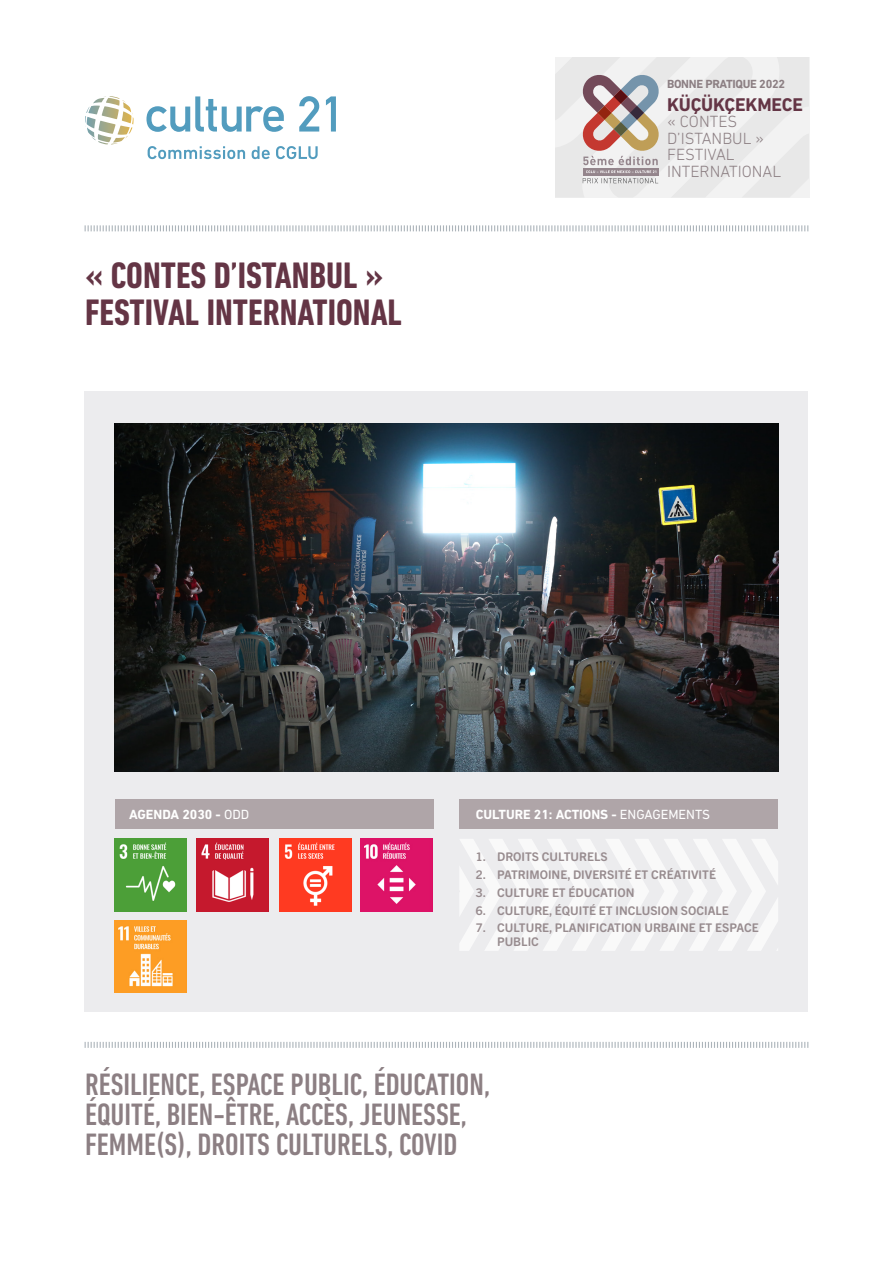
<style>
.page{position:relative;width:893px;height:1263px;background:#fff}
.page>*{position:absolute;margin:0;border:0;box-sizing:border-box;transform-origin:0 0}
.t1{font:700 condensed 37.5px "DIN Next LT Pro";color:#643545}
.t2{font:500 condensed 31.5px/30px "DIN Next LT Pro";color:#8c7f83}
.t3{font:700 18.75px "DIN Next LT Pro";letter-spacing:-.01em;color:#643545}
.t4{font:300 16.5px/16.5px "DIN Next LT Pro";color:#8c7f83}
.t5{font:700 13.5px "DIN Next LT Pro";color:#fff}
.t6{font:700 12px/13.5px "Trade Gothic Next SR Pro";color:#988c8f}
.t7{font:700 12px "DIN Next LT Pro";letter-spacing:-.025em;color:#8c7f83}
.s1{font-weight:400}
</style>
<div class="page">
<svg style="left:555px;top:57px;width:253px;height:141px"></svg>
<svg style="left:148px;top:146px;width:170px;height:13px"></svg>
<svg style="left:146px;top:96px;width:190px;height:36px"></svg>
<svg style="left:85px;top:96px;width:48px;height:29px"></svg>
<div style="left:85px;top:391px;width:723px;height:621px;background:#ececee"></div>
<div style="left:115px;top:799px;width:319px;height:30px;background:#afa5a8"></div>
<div style="left:459px;top:799px;width:319px;height:30px;background:#afa5a8"></div>
<svg style="left:459px;top:839px;width:319px;height:112px"></svg>
<svg style="left:84px;top:225px;width:725px;height:7px"></svg>
<svg style="left:84px;top:1041px;width:725px;height:7px"></svg>
<img style="left:115px;top:423px;width:663px;height:349px">
<img style="left:197px;top:839px;width:72px;height:72px">
<img style="left:115px;top:839px;width:72px;height:72px">
<img style="left:279px;top:839px;width:72px;height:72px">
<img style="left:361px;top:839px;width:72px;height:72px">
<img style="left:115px;top:921px;width:72px;height:72px">
<p class="t1" style="left:85px;top:254px;width:300px">« CONTES D’ISTANBUL »</p>
<p class="t1" style="left:85px;top:291px;width:319px">FESTIVAL INTERNATIONAL</p>
<p class="t7" style="left:667px;top:77px;width:120px">BONNE PRATIQUE 2022</p>
<p class="t3" style="left:667px;top:93px;width:138px">KÜÇÜKÇEKMECE</p>
<p class="t4" style="left:667px;top:113px;width:99px">« CONTES<br>D’ISTANBUL »</p>
<p class="t4" style="left:667px;top:146px;width:116px">FESTIVAL<br>INTERNATIONAL</p>
<p class="t5" style="left:129px;top:807px;width:122px">AGENDA 2030 - <span class="s1">ODD</span></p>
<p class="t5" style="left:476px;top:807px;width:236px">CULTURE 21: ACTIONS - <span class="s1">ENGAGEMENTS</span></p>
<p class="t6" style="left:476px;top:849px;width:133px">1. DROITS CULTURELS</p>
<p class="t6" style="left:476px;top:867px;width:242px">2. PATRIMOINE, DIVERSITÉ ET CRÉATIVITÉ</p>
<p class="t6" style="left:476px;top:885px;width:160px">3. CULTURE ET ÉDUCATION</p>
<p class="t6" style="left:476px;top:903px;width:255px">6. CULTURE, ÉQUITÉ ET INCLUSION SOCIALE</p>
<p class="t6" style="left:497px;top:920px;width:263px;text-indent:-21px">7. CULTURE, PLANIFICATION URBAINE ET ESPACE<br>PUBLIC</p>
<p class="t2" style="left:85px;top:1069px;width:406px">RÉSILIENCE, ESPACE PUBLIC, ÉDUCATION,<br>ÉQUITÉ, BIEN-ÊTRE, ACCÈS, JEUNESSE,<br>FEMME(S), DROITS CULTURELS, COVID</p>
</div>
